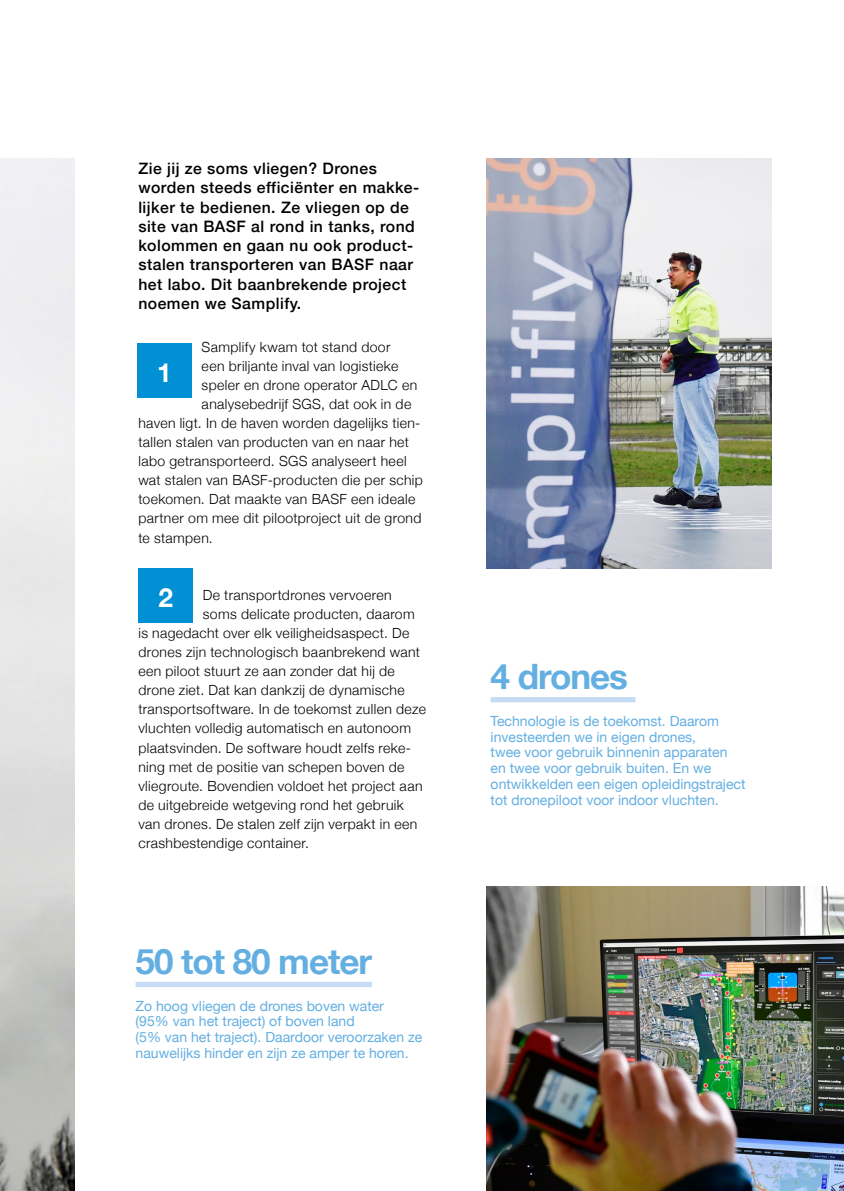
<style>
.page{position:relative;width:844px;height:1191px;background:#fff}
.page>*{position:absolute;margin:0;border:0;box-sizing:border-box;transform-origin:0 0}
.t1{font:700 35px "Helvetica Neue";letter-spacing:-.03em;color:#63afe2}
.t2{font:700 26.25px "Helvetica Neue";color:#fff}
.t3{font:500 15.75px/19.2px "Helvetica Neue";letter-spacing:.03em;color:#000}
.t4{font:300 14px "Helvetica Neue";letter-spacing:.025em;color:#000}
.t5{font:14px/15.8px "Helvetica Neue";color:#63afe2}
</style>
<div class="page">
<svg style="left:0;top:657px;width:74px;height:534px;background:#c7c8c5"></svg>
<div style="left:136px;top:981px;width:236px;height:6px;background:#c5dcf4"></div>
<div style="left:490px;top:697px;width:145px;height:5px;background:#c5dcf4"></div>
<div style="left:137px;top:343px;width:55px;height:55px;background:#0090d3"></div>
<div style="left:138px;top:568px;width:55px;height:55px;background:#0090d3"></div>
<img style="left:486px;top:886px;width:357px;height:305px">
<img style="left:486px;top:159px;width:285px;height:409px">
<p class="t3" style="left:138px;top:158px;width:282px">Zie jij ze soms vliegen? Drones worden steeds efficiënter en makke&shy;lijker te bedienen. Ze vliegen op de site van BASF al rond in tanks, rond kolommen en gaan nu ook product&shy;stalen transporteren van BASF naar het labo. Dit baanbrekende project noemen we Samplify.</p>
<p class="t4" style="left:201px;top:335px;width:190px">Samplify kwam tot stand door</p>
<p class="t4" style="left:201px;top:354px;width:198px">een briljante inval van logistieke</p>
<p class="t4" style="left:201px;top:373px;width:217px">speler en drone operator ADLC en</p>
<p class="t4" style="left:201px;top:392px;width:211px">analysebedrijf SGS, dat ook in de</p>
<p class="t4" style="left:138px;top:412px;width:283px">haven ligt. In de haven worden dagelijks tien-</p>
<p class="t4" style="left:138px;top:431px;width:272px">tallen stalen van producten van en naar het</p>
<p class="t4" style="left:138px;top:450px;width:270px">labo getransporteerd. SGS analyseert heel</p>
<p class="t4" style="left:138px;top:469px;width:286px">wat stalen van BASF-producten die per schip</p>
<p class="t4" style="left:138px;top:488px;width:278px">toekomen. Dat maakte van BASF een ideale</p>
<p class="t4" style="left:138px;top:507px;width:284px">partner om mee dit pilootproject uit de grond</p>
<p class="t4" style="left:138px;top:526px;width:76px">te stampen.</p>
<h2 class="t2" style="left:157px;top:352px;width:16px">1</h2>
<h2 class="t2" style="left:158px;top:576px;width:16px">2</h2>
<p class="t4" style="left:203px;top:583px;width:190px">De transportdrones vervoeren</p>
<p class="t4" style="left:203px;top:602px;width:213px">soms delicate producten, daarom</p>
<p class="t4" style="left:138px;top:621px;width:272px">is nagedacht over elk veiligheidsaspect. De</p>
<p class="t4" style="left:138px;top:641px;width:283px">drones zijn technologisch baanbrekend want</p>
<p class="t4" style="left:138px;top:660px;width:258px">een piloot stuurt ze aan zonder dat hij de</p>
<p class="t4" style="left:138px;top:679px;width:268px">drone ziet. Dat kan dankzij de dynamische</p>
<p class="t4" style="left:138px;top:698px;width:289px">transportsoftware. In de toekomst zullen deze</p>
<p class="t4" style="left:138px;top:717px;width:274px">vluchten volledig automatisch en autonoom</p>
<p class="t4" style="left:138px;top:736px;width:274px">plaatsvinden. De software houdt zelfs reke-</p>
<p class="t4" style="left:138px;top:755px;width:267px">ning met de positie van schepen boven de</p>
<p class="t4" style="left:138px;top:774px;width:285px">vliegroute. Bovendien voldoet het project aan</p>
<p class="t4" style="left:138px;top:793px;width:267px">de uitgebreide wetgeving rond het gebruik</p>
<p class="t4" style="left:138px;top:812px;width:280px">van drones. De stalen zelf zijn verpakt in een</p>
<p class="t4" style="left:138px;top:831px;width:172px">crashbestendige container.</p>
<h1 class="t1" style="left:136px;top:934px;width:238px">50 tot 80 meter</h1>
<p class="t5" style="left:136px;top:998px;width:288px">Zo hoog vliegen de drones boven water<br>(95% van het traject) of boven land<br>(5% van het traject). Daardoor veroorzaken ze nauwelijks hinder en zijn ze amper te horen.</p>
<h1 class="t1" style="left:490px;top:649px;width:139px">4 drones</h1>
<p class="t5" style="left:490px;top:714px;width:256px">Technologie is de toekomst. Daarom investeerden we in eigen drones,<br>twee voor gebruik binnenin apparaten en twee voor gebruik buiten. En we ontwikkelden een eigen opleidingstraject tot dronepiloot voor indoor vluchten.</p>
</div>
